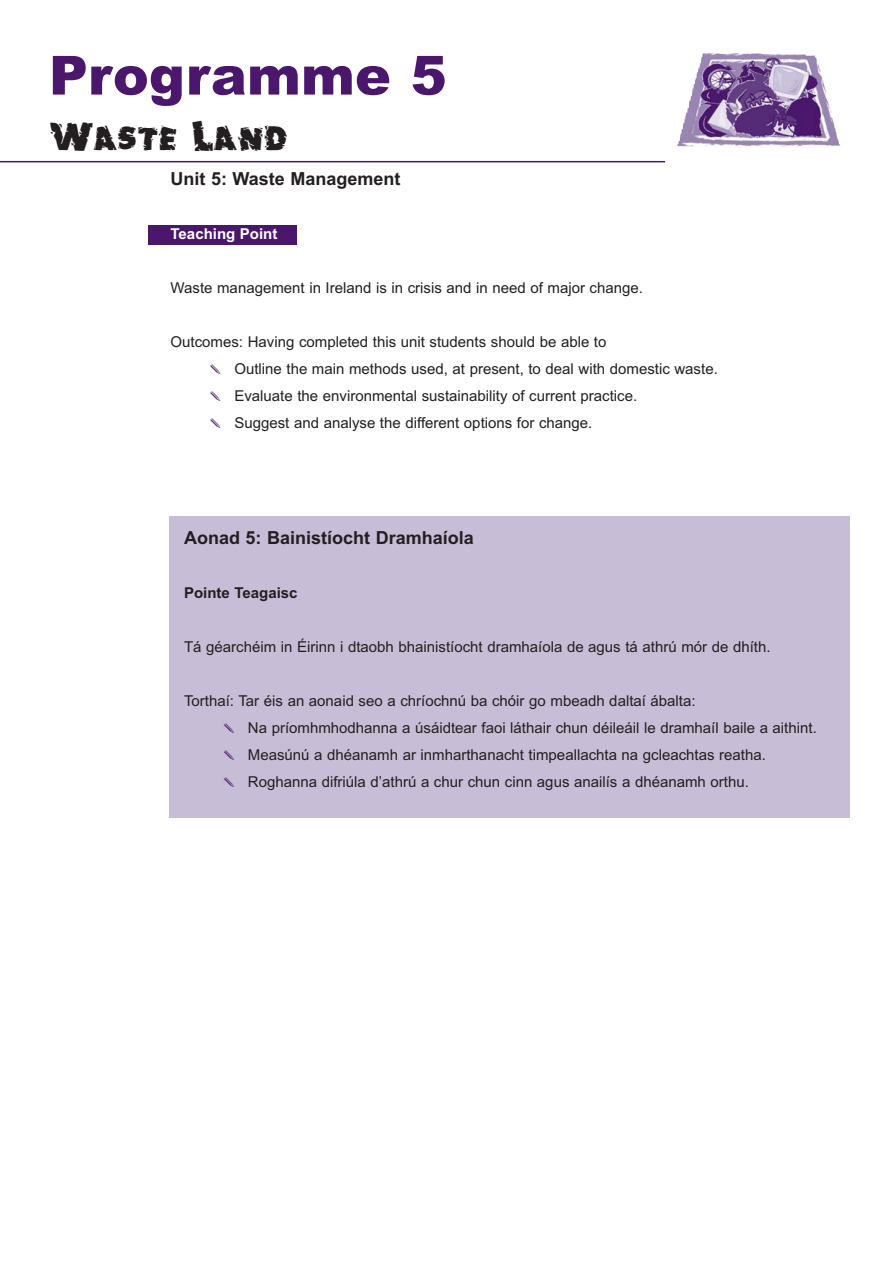
<style>
.page{position:relative;width:893px;height:1262px;background:#fff}
.page>*{position:absolute;margin:0;border:0;box-sizing:border-box;transform-origin:0 0}
.t1{font:900 54px "Arial";color:#4a176d}
.t2{font:36px "Earthshaker";color:#231f20}
.t3{font:700 18px "Arial";color:#231f20}
.t4{font:15px/27px "Arial";color:#231f20}
.t5{font:700 15px "Arial";color:#231f20}
.t6{font:700 15px "Arial";color:#fff}
.s1{color:#4a176d}
</style>
<div class="page">
<div style="left:148px;top:225px;width:149px;height:20px;background:#4a176d"></div>
<img style="left:677px;top:53px;width:163px;height:94px">
<hr style="left:0;top:161px;width:665px;height:1px;background:#4a176d">
<div style="left:169px;top:516px;width:680px;height:301px;background:#c7bdd6"></div>
<h1 class="t1" style="left:49px;top:56px;width:399px">Programme 5</h1>
<h2 class="t2" style="left:49px;top:116px;width:241px">Waste Land</h2>
<p class="t3" style="left:170px;top:172px;width:231px">Unit 5: Waste Management</p>
<p class="t6" style="left:170px;top:228px;width:108px">Teaching Point</p>
<p class="t4" style="left:170px;top:275px;width:474px">Waste management in Ireland is in crisis and in need of major change.</p>
<p class="t4" style="left:209px;top:329px;width:510px;text-indent:-38px">Outcomes: Having completed this unit students should be able to<br><span class="s1">✎</span> Outline the main methods used, at present, to deal with domestic waste. <span class="s1">✎</span> Evaluate the environmental sustainability of current practice.<br><span class="s1">✎</span> Suggest and analyse the different options for change.</p>
<p class="t3" style="left:184px;top:531px;width:291px">Aonad 5: Bainistíocht Dramhaíola</p>
<p class="t5" style="left:184px;top:587px;width:115px">Pointe Teagaisc</p>
<p class="t4" style="left:184px;top:634px;width:588px">Tá géarchéim in Éirinn i dtaobh bhainistíocht dramhaíola de agus tá athrú mór de dhíth.</p>
<p class="t4" style="left:222px;top:688px;width:596px;text-indent:-38px">Torthaí: Tar éis an aonaid seo a chríochnú ba chóir go mbeadh daltaí ábalta:<br><span class="s1">✎</span> Na príomhmhodhanna a úsáidtear faoi láthair chun déileáil le dramhaíl baile a aithint. <span class="s1">✎</span> Measúnú a dhéanamh ar inmharthanacht timpeallachta na gcleachtas reatha.<br><span class="s1">✎</span> Roghanna difriúla d’athrú a chur chun cinn agus anailís a dhéanamh orthu.</p>
</div>
